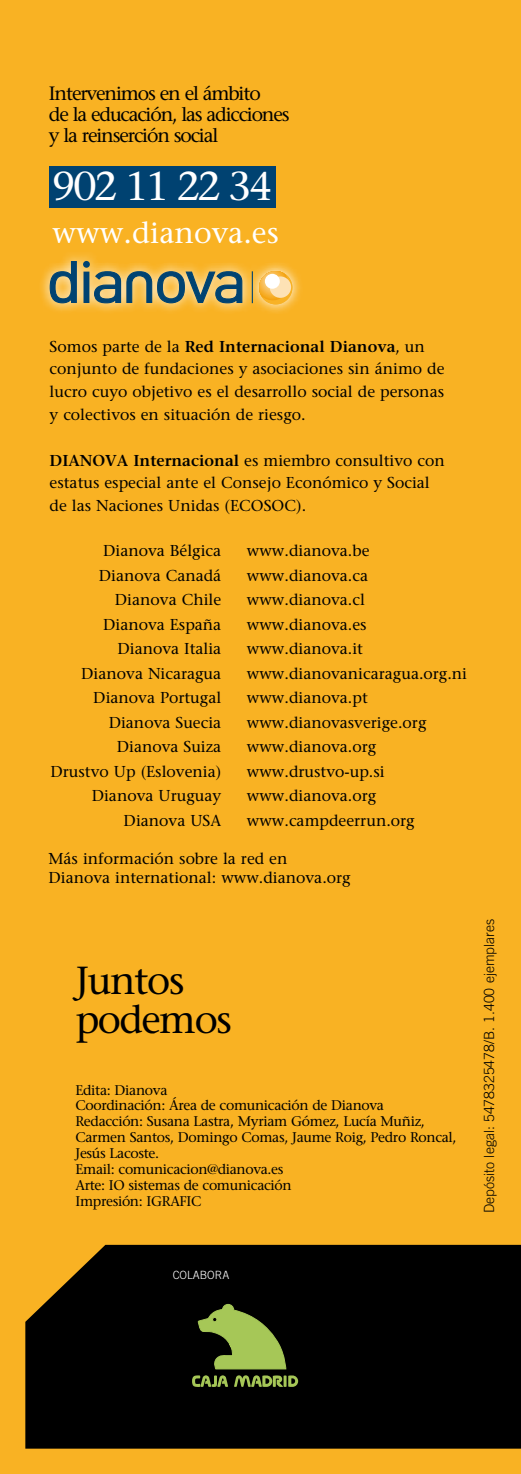
<style>
.page{position:relative;width:521px;height:1474px;background:#fff}
.page>*{position:absolute;margin:0;border:0;box-sizing:border-box;transform-origin:0 0}
.t1{font:500 40.25px "Stone Serif Std";letter-spacing:-.06em;color:#fff}
.t2{font:500 39.02px/39px "Stone Serif Std";letter-spacing:-.04em;color:#000}
.t3{font:500 29.75px "Stone Serif Std";color:#fff}
.t4{font:500 19.25px/21px "Stone Serif Std";letter-spacing:-.06em;color:#000}
.t5{font:500 15.75px/22.8px "Stone Serif Std";color:#000}
.t6{font:500 14px/15.9px "Stone Serif Std";letter-spacing:-.025em;color:#000}
.t7{font:300 14px "Trade Gothic LT Std";color:#000}
.t8{font:300 11.38px "Trade Gothic LT Std";color:#fff}
.s1{font-weight:600}
</style>
<div class="page">
<div style="left:0;top:0;width:521px;height:1473px;background:#f9b223"></div>
<div style="left:25px;top:1244px;width:496px;height:204px;background:#000"></div>
<div style="left:49px;top:166px;width:227px;height:41px;background:#004271"></div>
<svg style="left:198px;top:1304px;width:88px;height:64px;background:#617533"></svg>
<svg style="left:192px;top:1375px;width:36px;height:11px"></svg>
<svg style="left:234px;top:1375px;width:64px;height:11px"></svg>
<svg style="left:41px;top:255px;width:260px;height:58px"></svg>
<svg style="left:259px;top:271px;width:33px;height:33px"></svg>
<div style="left:270px;top:276px;width:21px;height:22px;background:#fde2b5;border-radius:50%"></div>
<div style="left:265px;top:274px;width:15px;height:15px;background:#fff;border-radius:50%"></div>
<hr style="left:252px;top:271px;width:1px;height:32px;background:#004372">
<svg style="left:50px;top:261px;width:27px;height:43px"></svg>
<div style="left:84px;top:272px;width:5px;height:30px;background:#004372"></div>
<div style="left:83px;top:271px;width:6px;height:32px;border:1px solid #004372"></div>
<svg style="left:93px;top:270px;width:150px;height:34px;background:#8e906e"></svg>
<div style="left:83px;top:261px;width:7px;height:7px;background:#004372;border-radius:50%"></div>
<p class="t4" style="left:49px;top:83px;width:242px">Intervenimos en el ámbito<br>de la educación, las adicciones y la reinserción social</p>
<h1 class="t1" style="left:53px;top:162px;width:221px">902 11 22 34</h1>
<h3 class="t3" style="left:53px;top:215px;width:228px">www.dianova.es</h3>
<p class="t5" style="left:50px;top:335px;width:396px">Somos parte de la <span class="s1">Red Internacional Dianova</span>, un conjunto de fundaciones y asociaciones sin ánimo de lucro cuyo objetivo es el desarrollo social de personas y colectivos en situación de riesgo.</p>
<p class="t5" style="left:50px;top:448px;width:397px"><span class="s1">DIANOVA Internacional</span> es miembro consultivo con estatus especial ante el Consejo Económico y Social de las Naciones Unidas (ECOSOC).</p>
<p class="t5" style="left:103px;top:539px;width:120px">Dianova Bélgica</p>
<p class="t5" style="left:247px;top:539px;width:124px">www.dianova.be</p>
<p class="t5" style="left:99px;top:564px;width:124px">Dianova Canadá</p>
<p class="t5" style="left:247px;top:564px;width:123px">www.dianova.ca</p>
<p class="t5" style="left:115px;top:588px;width:108px">Dianova Chile</p>
<p class="t5" style="left:247px;top:588px;width:120px">www.dianova.cl</p>
<p class="t5" style="left:103px;top:613px;width:120px">Dianova España</p>
<p class="t5" style="left:247px;top:613px;width:121px">www.dianova.es</p>
<p class="t5" style="left:117px;top:637px;width:105px">Dianova Italia</p>
<p class="t5" style="left:247px;top:637px;width:118px">www.dianova.it</p>
<p class="t5" style="left:81px;top:662px;width:141px">Dianova Nicaragua</p>
<p class="t5" style="left:247px;top:662px;width:222px">www.dianovanicaragua.org.ni</p>
<p class="t5" style="left:93px;top:686px;width:129px">Dianova Portugal</p>
<p class="t5" style="left:247px;top:686px;width:122px">www.dianova.pt</p>
<p class="t5" style="left:109px;top:711px;width:114px">Dianova Suecia</p>
<p class="t5" style="left:247px;top:711px;width:181px">www.dianovasverige.org</p>
<p class="t5" style="left:117px;top:735px;width:106px">Dianova Suiza</p>
<p class="t5" style="left:247px;top:735px;width:131px">www.dianova.org</p>
<p class="t5" style="left:50px;top:760px;width:172px">Drustvo Up (Eslovenia)</p>
<p class="t5" style="left:247px;top:760px;width:139px">www.drustvo-up.si</p>
<p class="t5" style="left:92px;top:784px;width:131px">Dianova Uruguay</p>
<p class="t5" style="left:247px;top:784px;width:131px">www.dianova.org</p>
<p class="t5" style="left:124px;top:809px;width:99px">Dianova USA</p>
<p class="t5" style="left:247px;top:809px;width:169px">www.campdeerrun.org</p>
<p class="t5" style="left:48px;top:848px;width:304px;line-height:18.9px">Más información sobre la red en<br>Dianova international: www.dianova.org</p>
<h2 class="t2" style="left:76px;top:960px;width:158px">Juntos podemos</h2>
<p class="t6" style="left:75px;top:1081px;width:382px">Edita: Dianova<br>Coordinación: Área de comunicación de Dianova<br>Redacción: Susana Lastra, Myriam Gómez, Lucía Muñiz, Carmen Santos, Domingo Comas, Jaume Roig, Pedro Roncal, Jesús Lacoste.<br>Email: comunicacion@dianova.es<br>Arte: IO sistemas de comunicación<br>Impresión: IGRAFIC</p>
<p class="t7" style="left:481px;top:1213px;width:296px;rotate:-90deg">Depósito legal: 5478325478/B. 1.400 ejemplares</p>
<p class="t8" style="left:173px;top:1268px;width:58px">COLABORA</p>
</div>
